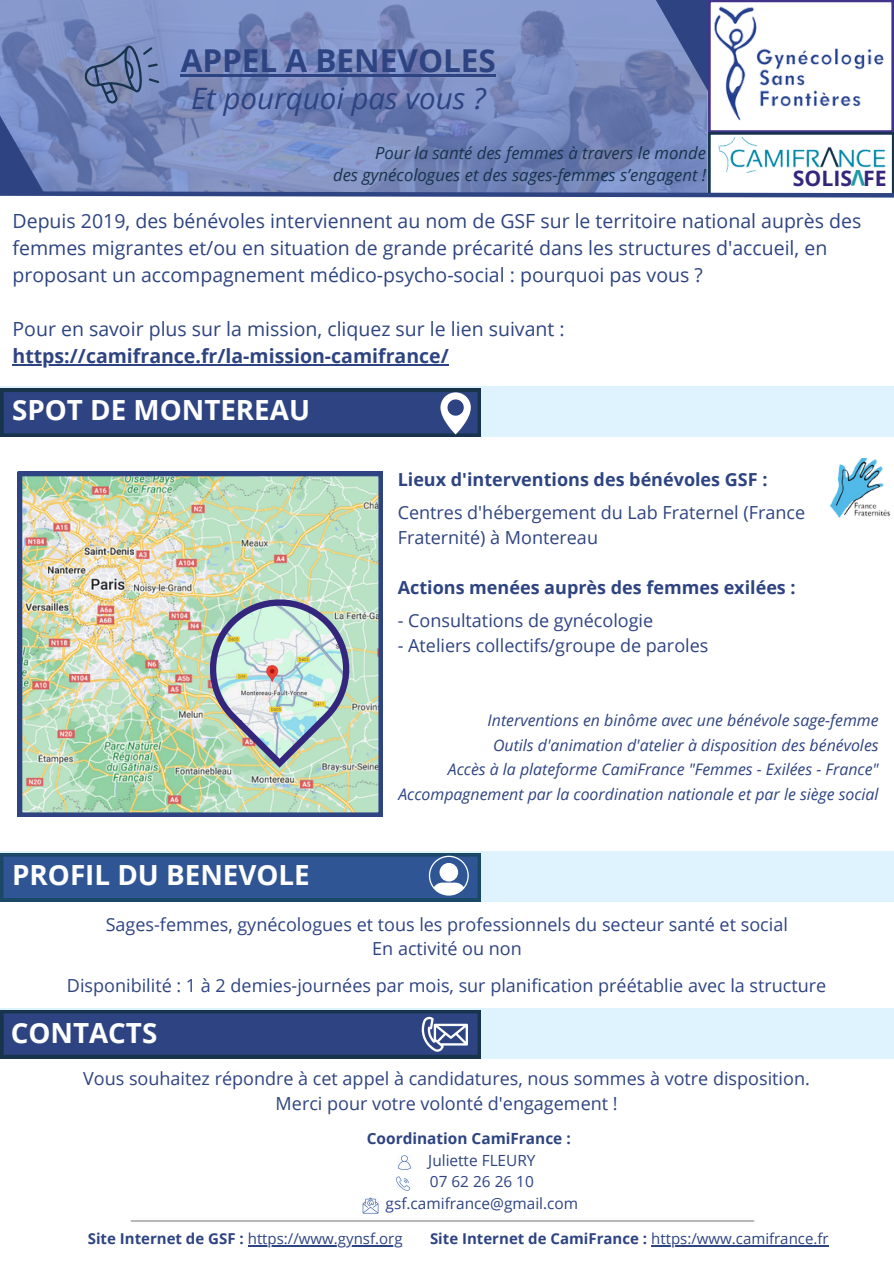
<style>
.page{position:relative;width:894px;height:1264px;background:#fff}
.page>*{position:absolute;margin:0;border:0;box-sizing:border-box;transform-origin:0 0}
.t1{font:700 31.5px "Open Sans";color:#2e4482}
.t2{font:italic 29.55px "Open Sans";color:#2e4482}
.t3{font:700 27.75px "Open Sans";color:#fff}
.t4{font:700 21.75px "Open Sans";color:#1e9aa6}
.t5{font:700 21.15px "Open Sans";color:#35267d}
.t6{font:19.5px/27px "Open Sans";color:#2e4482}
.t7{font:700 19.5px "Open Sans";color:#2e4482}
.t8{font:18px/24.8px "Open Sans";color:#2e4482}
.t9{font:700 18px "Open Sans";color:#2e4482}
.t10{font:italic 16.65px "Open Sans";color:#17344c}
.t11{font:italic 15.9px "Open Sans";color:#2e4482}
.t12{font:15.45px "Open Sans";color:#2e4482}
.t13{font:700 15.45px "Open Sans";color:#2e4482}
.t14{font:700 15px "Open Sans";color:#2e4482}
.t15{font:15px "Open Sans";color:#2e4482}
.s1{font-weight:700}
.s2{font-weight:400}
</style>
<div class="page">
<div style="left:0;top:851px;width:893px;height:51px;background:#dff3ff"></div>
<div style="left:0;top:1008px;width:893px;height:51px;background:#dff3ff"></div>
<div style="left:0;top:386px;width:893px;height:50px;background:#dff3ff"></div>
<img style="left:130px;top:1213px;width:625px;height:9px">
<hr style="left:248px;top:1244px;width:154px;height:2px;background:#2e4482">
<hr style="left:651px;top:1244px;width:177px;height:2px;background:#2e4482">
<svg style="left:0;top:853px;width:480px;height:48px;background:#325891"></svg>
<svg style="left:0;top:1010px;width:481px;height:48px;background:#2f457c"></svg>
<img style="left:362px;top:1197px;width:16px;height:16px">
<img style="left:397px;top:1176px;width:13px;height:14px">
<img style="left:398px;top:1155px;width:13px;height:14px">
<img style="left:829px;top:459px;width:62px;height:59px">
<img style="left:18px;top:472px;width:364px;height:345px">
<svg style="left:0;top:0;width:893px;height:198px"></svg>
<svg style="left:0;top:388px;width:481px;height:49px;background:#30467c"></svg>
<svg style="left:0;top:0;width:44px;height:192px;background:#677bb4"></svg>
<img style="left:210px;top:599px;width:139px;height:168px">
<hr style="left:13px;top:364px;width:435px;height:2px;background:#2e4482">
<hr style="left:181px;top:75px;width:315px;height:2px;background:#2e4482">
<p class="t1" style="left:181px;top:39px;width:316px">APPEL A BENEVOLES</p>
<p class="t2" style="left:191px;top:78px;width:296px">Et pourquoi pas vous ?</p>
<p class="t10" style="left:375px;top:141px;width:332px">Pour la santé des femmes à travers le monde</p>
<p class="t10" style="left:333px;top:163px;width:374px">des gynécologues et des sages-femmes s’engagent !</p>
<h1 class="t4" style="left:864px;top:193px;width:16px;rotate:-180deg">V</h1>
<p class="t5" style="left:792px;top:163px;width:95px">SOLIS FE</p>
<p class="t6" style="left:13px;top:207px;width:850px">Depuis 2019, des bénévoles interviennent au nom de GSF sur le territoire national auprès des femmes migrantes et/ou en situation de grande précarité dans les structures d'accueil, en proposant un accompagnement médico-psycho-social : pourquoi pas vous ?</p>
<p class="t6" style="left:13px;top:315px;width:553px">Pour en savoir plus sur la mission, cliquez sur le lien suivant :</p>
<p class="t7" style="left:13px;top:342px;width:437px">https://camifrance.fr/la-mission-camifrance/</p>
<p class="t3" style="left:12px;top:391px;width:299px">SPOT DE MONTEREAU</p>
<p class="t3" style="left:12px;top:855px;width:299px">PROFIL DU BENEVOLE</p>
<p class="t9" style="left:397px;top:466px;width:371px">Lieux d'interventions des bénévoles GSF :</p>
<h6 class="t8" style="left:397px;top:500px;width:409px">Centres d'hébergement du Lab Fraternel (France<br>Fraternité) à Montereau</h6>
<p class="t9" style="left:397px;top:574px;width:399px">Actions menées auprès des femmes exilées :</p>
<p class="t8" style="left:397px;top:608px;width:257px">- Consultations de gynécologie</p>
<p class="t8" style="left:397px;top:633px;width:312px">- Ateliers collectifs/groupe de paroles</p>
<p class="t11" style="left:487px;top:709px;width:392px">Interventions en binôme avec une bénévole sage-femme</p>
<p class="t11" style="left:493px;top:733px;width:387px">Outils d'animation d'atelier à disposition des bénévoles</p>
<p class="t11" style="left:447px;top:758px;width:432px">Accès à la plateforme CamiFrance "Femmes - Exilées - France"</p>
<h3 class="t11" style="left:398px;top:782px;width:481px">Accompagnement par la coordination nationale et par le siège social</h3>
<p class="t8" style="left:106px;top:911px;width:683px">Sages-femmes, gynécologues et tous les professionnels du secteur santé et social</p>
<p class="t8" style="left:372px;top:935px;width:151px">En activité ou non</p>
<p class="t8" style="left:67px;top:973px;width:760px">Disponibilité : 1 à 2 demies-journées par mois, sur planification préétablie avec la structure</p>
<p class="t3" style="left:11px;top:1013px;width:148px">CONTACTS</p>
<h3 class="t8" style="left:83px;top:1065px;width:728px">Vous souhaitez répondre à cet appel à candidatures, nous sommes à votre disposition.</h3>
<p class="t8" style="left:275px;top:1090px;width:343px">Merci pour votre volonté d'engagement !</p>
<p class="t13" style="left:367px;top:1127px;width:205px">Coordination CamiFrance :</p>
<h5 class="t12" style="left:428px;top:1149px;width:109px">Juliette FLEURY</h5>
<h5 class="t12" style="left:430px;top:1170px;width:105px">07 62 26 26 10</h5>
<h3 class="t12" style="left:385px;top:1191px;width:194px">gsf.camifrance@gmail.com</h3>
<p class="t15" style="left:88px;top:1228px;width:316px"><span class="s1">Site Internet de GSF :</span> https://www.gynsf.org</p>
<p class="t14" style="left:430px;top:1228px;width:400px">Site Internet de CamiFrance : <span class="s2">https:/www.camifrance.fr</span></p>
</div>
